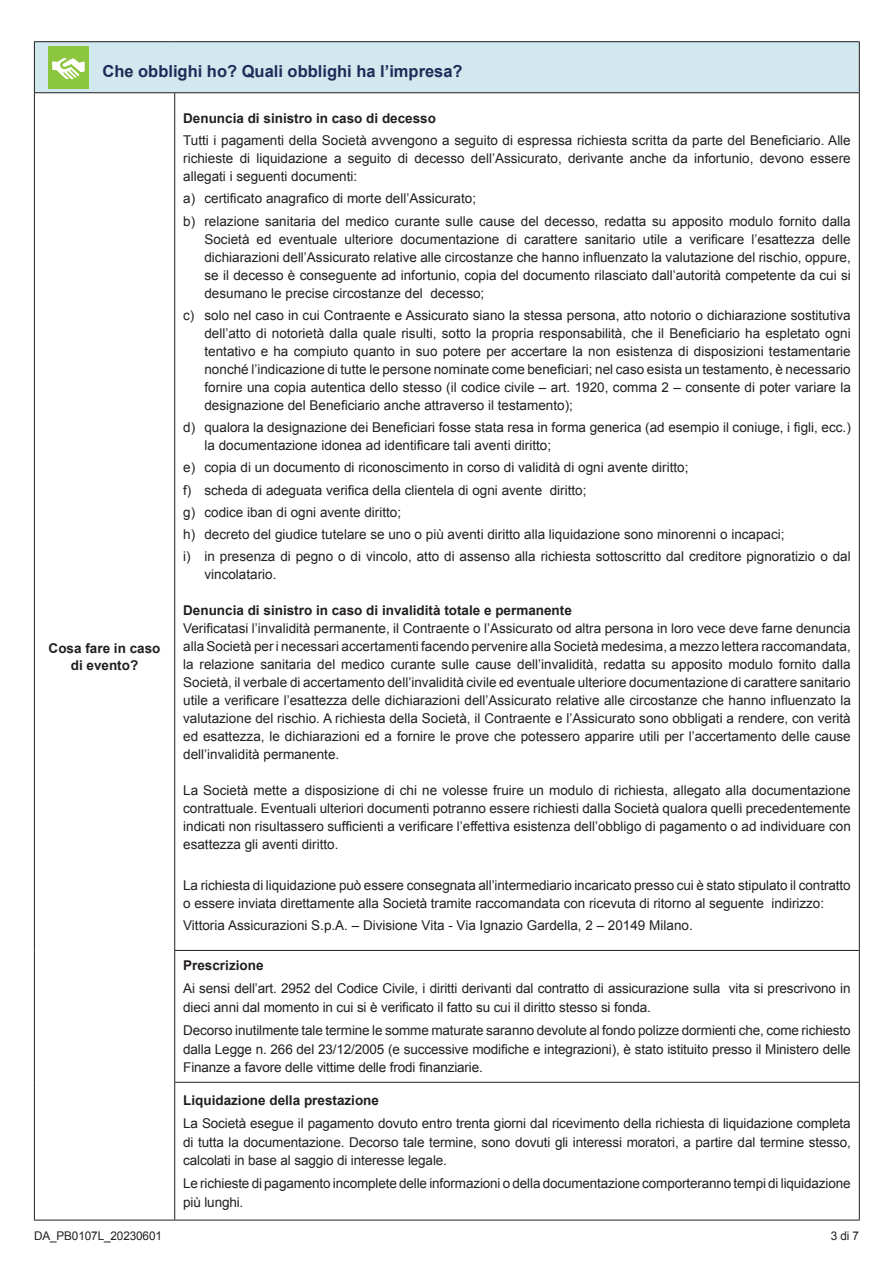
<style>
.page{position:relative;width:893px;height:1263px;background:#fff}
.page>*{position:absolute;margin:0;border:0;box-sizing:border-box;transform-origin:0 0}
.t1{font:700 16.5px "Arial";color:#1c2c59}
.t2{font:13.5px/18px "Arial";color:#231f20;text-align:justify}
.t3{font:700 13.5px/17.2px "Arial";color:#231f20;text-align:center}
.t4{font:12px "Arial";letter-spacing:-.01em;color:#231f20}
</style>
<div class="page">
<div style="left:34px;top:42px;width:825px;height:51px;background:#d0e8ee"></div>
<hr style="left:34px;top:41px;width:141px;height:1px;background:#231f20">
<hr style="left:34px;top:42px;width:1px;height:50px;background:#231f20">
<hr style="left:175px;top:41px;width:685px;height:1px;background:#231f20">
<hr style="left:859px;top:42px;width:1px;height:50px;background:#231f20">
<hr style="left:34px;top:92px;width:141px;height:1px;background:#231f20">
<hr style="left:34px;top:93px;width:1px;height:857px;background:#231f20">
<hr style="left:175px;top:92px;width:685px;height:1px;background:#231f20">
<hr style="left:174px;top:93px;width:1px;height:857px;background:#231f20">
<hr style="left:859px;top:93px;width:1px;height:857px;background:#231f20">
<hr style="left:34px;top:950px;width:1px;height:132px;background:#231f20">
<hr style="left:174px;top:950px;width:686px;height:1px;background:#231f20">
<hr style="left:174px;top:951px;width:1px;height:131px;background:#231f20">
<hr style="left:859px;top:951px;width:1px;height:131px;background:#231f20">
<hr style="left:34px;top:1082px;width:1px;height:138px;background:#231f20">
<hr style="left:174px;top:1082px;width:686px;height:1px;background:#231f20">
<hr style="left:174px;top:1083px;width:1px;height:137px;background:#231f20">
<hr style="left:859px;top:1083px;width:1px;height:137px;background:#231f20">
<hr style="left:34px;top:1220px;width:141px;height:1px;background:#231f20">
<hr style="left:175px;top:1220px;width:685px;height:1px;background:#231f20">
<div style="left:48px;top:46px;width:41px;height:43px;background:#8bc63e"></div>
<svg style="left:52px;top:57px;width:33px;height:23px"></svg>
<p class="t1" style="left:102px;top:60px;width:362px">Che obblighi ho? Quali obblighi ha l’impresa?</p>
<p class="t3" style="left:49px;top:640px;width:113px">Cosa fare in caso di evento?</p>
<p class="t3" style="left:183px;top:110px;width:254px">Denuncia di sinistro in caso di decesso</p>
<p class="t2" style="left:183px;top:132px;width:669px">Tutti i pagamenti della Società avvengono a seguito di espressa richiesta scritta da parte del Beneficiario. Alle richieste di liquidazione a seguito di decesso dell’Assicurato, derivante anche da infortunio, devono essere allegati i seguenti documenti:</p>
<p class="t2" style="left:183px;top:188px;width:669px;line-height:22.2px">a) certificato anagrafico di morte dell’Assicurato;<br>b) relazione sanitaria del medico curante sulle cause del decesso, redatta su apposito modulo fornito dalla</p>
<p class="t2" style="left:204px;top:230px;width:648px">Società ed eventuale ulteriore documentazione di carattere sanitario utile a verificare l’esattezza delle dichiarazioni dell’Assicurato relative alle circostanze che hanno influenzato la valutazione del rischio, oppure, se il decesso è conseguente ad infortunio, copia del documento rilasciato dall’autorità competente da cui si desumano le precise circostanze del decesso;</p>
<p class="t2" style="left:204px;top:306px;width:648px;text-indent:-21px">c) solo nel caso in cui Contraente e Assicurato siano la stessa persona, atto notorio o dichiarazione sostitutiva dell’atto di notorietà dalla quale risulti, sotto la propria responsabilità, che il Beneficiario ha espletato ogni tentativo e ha compiuto quanto in suo potere per accertare la non esistenza di disposizioni testamentarie nonché l’indicazione di tutte le persone nominate come beneficiari; nel caso esista un testamento, è necessario fornire una copia autentica dello stesso (il codice civile – art. 1920, comma 2 – consente di poter variare la designazione del Beneficiario anche attraverso il testamento);</p>
<p class="t2" style="left:204px;top:419px;width:648px;text-indent:-21px">d) qualora la designazione dei Beneficiari fosse stata resa in forma generica (ad esempio il coniuge, i figli, ecc.) la documentazione idonea ad identificare tali aventi diritto;</p>
<p class="t2" style="left:183px;top:457px;width:669px;line-height:22.2px;text-align:left">e) copia di un documento di riconoscimento in corso di validità di ogni avente diritto;<br>f) scheda di adeguata verifica della clientela di ogni avente diritto;<br>g) codice iban di ogni avente diritto;<br>h) decreto del giudice tutelare se uno o più aventi diritto alla liquidazione sono minorenni o incapaci;<br>i) in presenza di pegno o di vincolo, atto di assenso alla richiesta sottoscritto dal creditore pignoratizio o dal</p>
<p class="t2" style="left:204px;top:566px;width:74px">vincolatario.</p>
<p class="t3" style="left:183px;top:602px;width:390px">Denuncia di sinistro in caso di invalidità totale e permanente</p>
<p class="t2" style="left:183px;top:620px;width:669px">Verificatasi l’invalidità permanente, il Contraente o l’Assicurato od altra persona in loro vece deve farne denuncia alla Società per i necessari accertamenti facendo pervenire alla Società medesima, a mezzo lettera raccomandata, la relazione sanitaria del medico curante sulle cause dell’invalidità, redatta su apposito modulo fornito dalla Società, il verbale di accertamento dell’invalidità civile ed eventuale ulteriore documentazione di carattere sanitario utile a verificare l’esattezza delle dichiarazioni dell’Assicurato relative alle circostanze che hanno influenzato la valutazione del rischio. A richiesta della Società, il Contraente e l’Assicurato sono obbligati a rendere, con verità ed esattezza, le dichiarazioni ed a fornire le prove che potessero apparire utili per l’accertamento delle cause dell’invalidità permanente.</p>
<p class="t2" style="left:183px;top:782px;width:669px">La Società mette a disposizione di chi ne volesse fruire un modulo di richiesta, allegato alla documentazione contrattuale. Eventuali ulteriori documenti potranno essere richiesti dalla Società qualora quelli precedentemente indicati non risultassero sufficienti a verificare l’effettiva esistenza dell’obbligo di pagamento o ad individuare con esattezza gli aventi diritto.</p>
<p class="t2" style="left:183px;top:876px;width:669px">La richiesta di liquidazione può essere consegnata all’intermediario incaricato presso cui è stato stipulato il contratto o essere inviata direttamente alla Società tramite raccomandata con ricevuta di ritorno al seguente indirizzo:</p>
<p class="t2" style="left:183px;top:916px;width:511px">Vittoria Assicurazioni S.p.A. – Divisione Vita - Via Ignazio Gardella, 2 – 20149 Milano.</p>
<p class="t3" style="left:183px;top:957px;width:82px">Prescrizione</p>
<p class="t2" style="left:183px;top:979px;width:669px;line-height:18.8px">Ai sensi dell’art. 2952 del Codice Civile, i diritti derivanti dal contratto di assicurazione sulla vita si prescrivono in dieci anni dal momento in cui si è verificato il fatto su cui il diritto stesso si fonda.</p>
<p class="t2" style="left:183px;top:1021px;width:669px;line-height:18.8px">Decorso inutilmente tale termine le somme maturate saranno devolute al fondo polizze dormienti che, come richiesto dalla Legge n. 266 del 23/12/2005 (e successive modifiche e integrazioni), è stato istituito presso il Ministero delle Finanze a favore delle vittime delle frodi finanziarie.</p>
<p class="t3" style="left:183px;top:1092px;width:197px">Liquidazione della prestazione</p>
<p class="t2" style="left:183px;top:1114px;width:669px;line-height:18.8px">La Società esegue il pagamento dovuto entro trenta giorni dal ricevimento della richiesta di liquidazione completa di tutta la documentazione. Decorso tale termine, sono dovuti gli interessi moratori, a partire dal termine stesso, calcolati in base al saggio di interesse legale.</p>
<p class="t2" style="left:183px;top:1174px;width:669px;line-height:18.8px">Le richieste di pagamento incomplete delle informazioni o della documentazione comporteranno tempi di liquidazione più lunghi.</p>
<p class="t4" style="left:34px;top:1228px;width:129px">DA_PB0107L_20230601</p>
<p class="t4" style="left:831px;top:1228px;width:30px">3 di 7</p>
</div>
